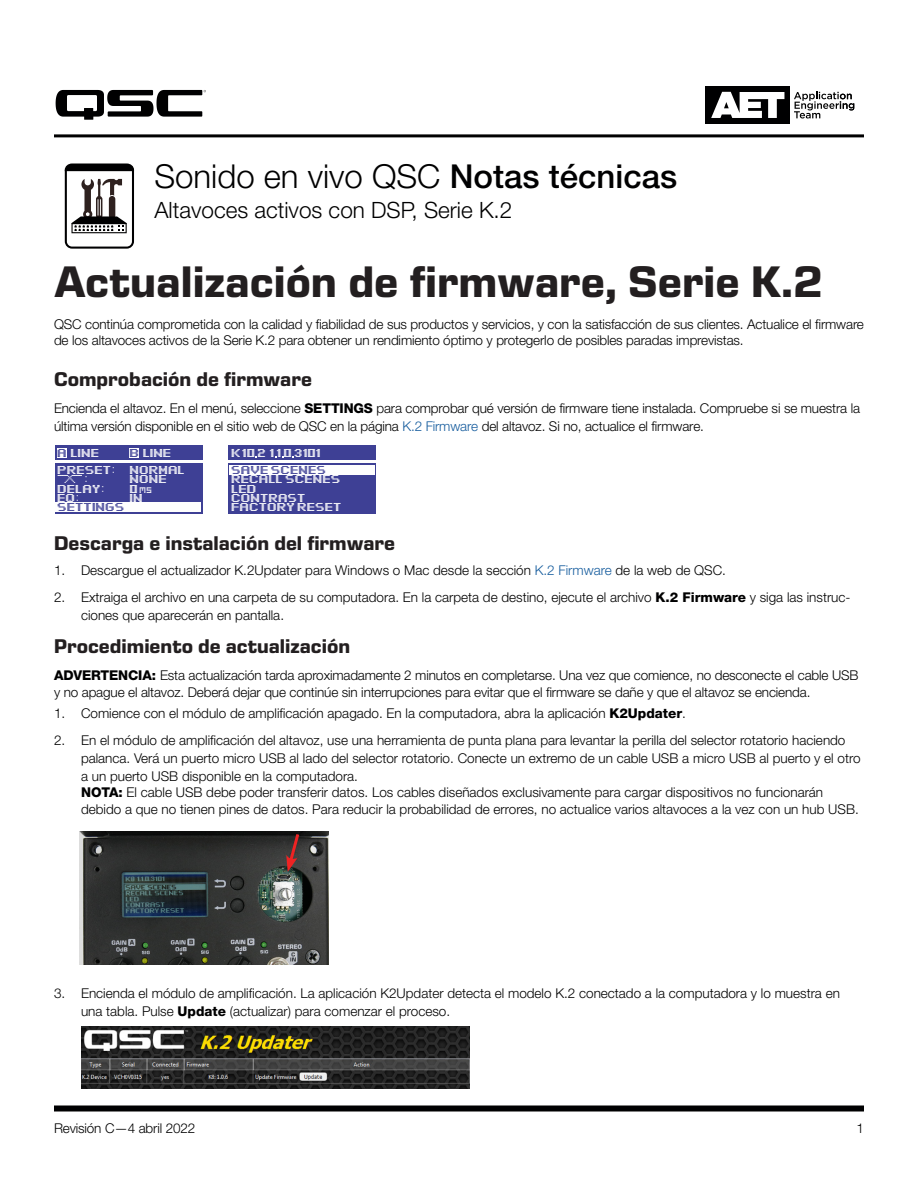
<style>
.page{position:relative;width:918px;height:1188px;background:#fff}
.page>*{position:absolute;margin:0;border:0;box-sizing:border-box;transform-origin:0 0}
.Body_text{font:700 45px "Eurostile Next LT Pro";color:#231f20}
.t1{font:300 33px "Helvetica Neue LT Pro";color:#000001}
.t2{font:300 22.5px "Helvetica Neue LT Pro";color:#000001}
.SubheadSegments{font:700 20.25px "Eurostile Next LT Pro";color:#231f20}
.Body_text-2{font:700 20.25px "Eurostile Next LT Pro";color:#231f20}
.Body_text-3{font:300 13.5px/18px "Helvetica Neue LT Pro";color:#000001}
.t3{font:8.1px/9.1px "QS Cdot";color:#fefefe}
.s1{font-weight:500}
.s2{font-weight:800}
.s3{color:#175d9e}
.s4{color:#3e4095}
.s5{color:#fff}
</style>
<div class="page">
<div style="left:54px;top:1106px;width:810px;height:6px;background:#000001"></div>
<div style="left:705px;top:86px;width:85px;height:38px;background:#000001"></div>
<svg style="left:711px;top:92px;width:73px;height:26px"></svg>
<svg style="left:794px;top:92px;width:60px;height:27px"></svg>
<hr style="left:54px;top:134px;width:810px;height:3px;background:#000001">
<svg style="left:56px;top:90px;width:150px;height:30px"></svg>
<svg style="left:65px;top:164px;width:69px;height:85px"></svg>
<img style="left:80px;top:831px;width:248px;height:134px">
<svg style="left:286px;top:831px;width:15px;height:41px"></svg>
<img style="left:81px;top:1027px;width:389px;height:62px">
<div style="left:55px;top:446px;width:147px;height:68px;background:#3e4095"></div>
<div style="left:57px;top:448px;width:10px;height:10px;background:#fefefe"></div>
<div style="left:56px;top:502px;width:145px;height:10px;background:#fefefe"></div>
<div style="left:129px;top:448px;width:10px;height:10px;background:#fefefe"></div>
<hr style="left:55px;top:460px;width:147px;height:2px;background:#fefefe">
<div style="left:229px;top:446px;width:147px;height:68px;background:#3e4095"></div>
<div style="left:230px;top:465px;width:145px;height:10px;background:#fefefe"></div>
<hr style="left:229px;top:460px;width:147px;height:2px;background:#fefefe">
<h2 class="t1" style="left:154px;top:156px;width:524px">Sonido en vivo QSC <span class="s1">Notas técnicas</span></h2>
<h3 class="t2" style="left:154px;top:196px;width:359px">Altavoces activos con DSP, Serie K.2</h3>
<p class="Body_text" style="left:54px;top:256px;width:770px">Actualización de firmware, Serie K.2</p>
<p class="Body_text-3" style="left:54px;top:315px;width:811px;line-height:16.5px">QSC continúa comprometida con la calidad y fiabilidad de sus productos y servicios, y con la satisfacción de sus clientes. Actualice el firmware de los altavoces activos de la Serie K.2 para obtener un rendimiento óptimo y protegerlo de posibles paradas imprevistas.</p>
<p class="Body_text-2" style="left:54px;top:368px;width:259px">Comprobación de firmware</p>
<p class="Body_text-3" style="left:54px;top:399px;width:808px">Encienda el altavoz. En el menú, seleccione <span class="s2">SETTINGS</span> para comprobar qué versión de firmware tiene instalada. Compruebe si se muestra la última versión disponible en el sitio web de QSC en la página <span class="s3">K.2 Firmware</span> del altavoz. Si no, actualice el firmware.</p>
<p class="t3" style="left:58px;top:445px;width:58px;line-height:17.2px"><span class="s4">A</span> L I N E<br>P R E S E T :</p>
<p class="t3" style="left:58px;top:475px;width:67px">^ :<br>D E L A Y :<br>E Q :<br><span class="s4">S E T T I N G S</span></p>
<p class="t3" style="left:130px;top:445px;width:56px;line-height:17.2px"><span class="s4">B</span> L I N E<br>N O R M A L</p>
<p class="t3" style="left:130px;top:475px;width:38px">N O N E<br>0 m s<br>I N</p>
<p class="t3" style="left:232px;top:445px;width:95px;line-height:17.2px">K 1 0 2 1 1 0 3 1 0 1<br><span class="s4">S A V E S C E N E S</span></p>
<p class="t3" style="left:232px;top:475px;width:111px">R E C A L L S C E N E S<br>L E D<br>C O N T R A S T<br><span class="s5">F A C T O R Y R E S E T</span></p>
<p class="SubheadSegments" style="left:54px;top:531px;width:343px">Descarga e instalación del firmware</p>
<p class="Body_text-3" style="left:54px;top:561px;width:674px">1. Descargue el actualizador K.2Updater para Windows o Mac desde la sección <span class="s3">K.2 Firmware</span> de la web de QSC.</p>
<p class="Body_text-3" style="left:81px;top:588px;width:771px;text-indent:-27px">2. Extraiga el archivo en una carpeta de su computadora. En la carpeta de destino, ejecute el archivo <span class="s2">K.2 Firmware</span> y siga las instruc&shy;ciones que aparecerán en pantalla.</p>
<p class="SubheadSegments" style="left:54px;top:635px;width:298px">Procedimiento de actualización</p>
<p class="Body_text-3" style="left:54px;top:667px;width:806px;line-height:16.5px"><span class="s2">ADVERTENCIA:</span> Esta actualización tarda aproximadamente 2 minutos en completarse. Una vez que comience, no desconecte el cable USB y no apague el altavoz. Deberá dejar que continúe sin interrupciones para evitar que el firmware se dañe y que el altavoz se encienda.</p>
<p class="Body_text-3" style="left:54px;top:704px;width:633px">1. Comience con el módulo de amplificación apagado. En la computadora, abra la aplicación <span class="s2">K2Updater</span>.</p>
<p class="Body_text-3" style="left:81px;top:731px;width:781px;text-indent:-27px">2. En el módulo de amplificación del altavoz, use una herramienta de punta plana para levantar la perilla del selector rotatorio haciendo palanca. Verá un puerto micro USB al lado del selector rotatorio. Conecte un extremo de un cable USB a micro USB al puerto y el otro a un puerto USB disponible en la computadora.</p>
<p class="Body_text-3" style="left:81px;top:784px;width:779px;line-height:16.5px"><span class="s2">NOTA:</span> El cable USB debe poder transferir datos. Los cables diseñados exclusivamente para cargar dispositivos no funcionarán debido a que no tienen pines de datos. Para reducir la probabilidad de errores, no actualice varios altavoces a la vez con un hub USB.</p>
<p class="Body_text-3" style="left:81px;top:984px;width:761px;text-indent:-27px">3. Encienda el módulo de amplificación. La aplicación K2Updater detecta el modelo K.2 conectado a la computadora y lo muestra en una tabla. Pulse <span class="s2">Update</span> (actualizar) para comenzar el proceso.</p>
<p class="Body_text-3" style="left:856px;top:1119px;width:9px">1</p>
</div>
